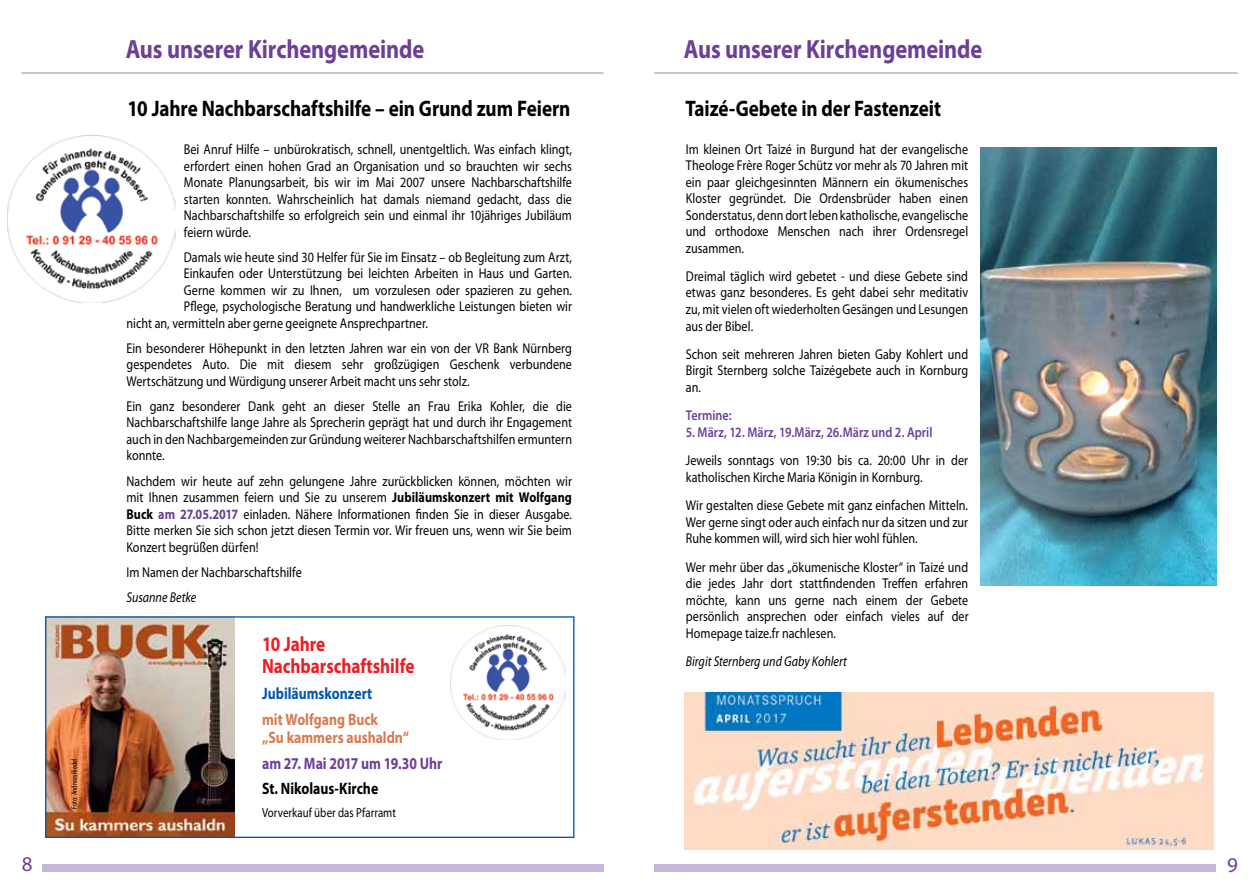
<style>
.page{position:relative;width:1259px;height:893px;background:#fff}
.page>*{position:absolute;margin:0;border:0;box-sizing:border-box;transform-origin:0 0}
.t1{font:700 26.4px "Myriad Pro";letter-spacing:-.005em;color:#6c3f98;scale:.85 1}
.t2{font:700 22.5px "Myriad Pro";letter-spacing:-.005em;color:#000;scale:.85 1}
.t3{font:21px "Myriad Pro";color:#6c3f98}
.t4{font:700 20.7px/22px "Myriad Pro";letter-spacing:-.005em;color:#ed1d24;scale:.83 1}
.t5{font:700 16.5px/18px "Myriad Pro";color:#d77a50;scale:.83 1}
.t6{font:700 16.5px "Myriad Pro";letter-spacing:-.005em;color:#6c3f98;scale:.83 1}
.t7{font:700 16.5px "Myriad Pro";color:#000;scale:.83 1}
.t8{font:700 16.5px "Myriad Pro";color:#0058a9;scale:.83 1}
.t9{font:14.25px/16.5px "Myriad Pro";letter-spacing:.005em;color:#000;text-align:justify;scale:.85 1}
.t10{font:600 14.25px "Myriad Pro";letter-spacing:.005em;color:#6c3f98;scale:.85 1}
.t11{font:italic 14.25px "Myriad Pro";color:#000;scale:.85 1}
.t12{font:13.05px "Myriad Pro";letter-spacing:.005em;color:#000;scale:.83 1}
.t13{font:8.25px "Myriad Pro";letter-spacing:.015em;color:#000;scale:.7 1}
.s1{font-weight:700}
.s2{font-weight:700;color:#6c3f98}
</style>
<div class="page">
<div style="left:42px;top:864px;width:562px;height:8px;background:#c5b7da"></div>
<hr style="left:21px;top:73px;width:582px;height:1px;background:#939598">
<div style="left:654px;top:864px;width:561px;height:8px;background:#c5b7da"></div>
<hr style="left:654px;top:73px;width:583px;height:1px;background:#939598">
<img style="left:8px;top:135px;width:167px;height:167px">
<img style="left:981px;top:148px;width:235px;height:438px">
<img style="left:685px;top:693px;width:528px;height:156px">
<img style="left:450px;top:625px;width:115px;height:115px">
<img style="left:47px;top:618px;width:187px;height:218px">
<div style="left:45px;top:616px;width:529px;height:222px;border:1px solid #0058a9"></div>
<p class="t13" style="left:69px;top:809px;width:74px;rotate:-90deg">Foto: Andreas Riedel</p>
<h1 class="t1" style="left:126px;top:32px;width:353px">Aus unserer Kirchengemeinde</h1>
<h1 class="t1" style="left:684px;top:32px;width:353px">Aus unserer Kirchengemeinde</h1>
<h2 class="t2" style="left:128px;top:93px;width:522px">10 Jahre Nachbarschaftshilfe – ein Grund zum Feiern</h2>
<h2 class="t2" style="left:685px;top:93px;width:302px">Taizé-Gebete in der Fastenzeit</h2>
<p class="t9" style="left:686px;top:140px;width:334px">Im kleinen Ort Taizé in Burgund hat der evangelische Theologe Frère Roger Schütz vor mehr als 70 Jahren mit ein paar gleichgesinnten Männern ein ökumenisches Kloster gegründet. Die Ordensbrüder haben einen Sonderstatus, denn dort leben katholische, evangelische und orthodoxe Menschen nach ihrer Ordensregel zusammen.</p>
<p class="t9" style="left:686px;top:268px;width:334px">Dreimal täglich wird gebetet - und diese Gebete sind etwas ganz besonderes. Es geht dabei sehr meditativ zu, mit vielen oft wiederholten Gesängen und Lesungen aus der Bibel.</p>
<p class="t9" style="left:686px;top:346px;width:334px">Schon seit mehreren Jahren bieten Gaby Kohlert und Birgit Sternberg solche Taizégebete auch in Kornburg an.</p>
<p class="t10" style="left:686px;top:406px;width:55px">Termine:</p>
<p class="t10" style="left:686px;top:423px;width:292px">5. März, 12. März, 19.März, 26.März und 2. April</p>
<p class="t9" style="left:686px;top:452px;width:334px">Jeweils sonntags von 19:30 bis ca. 20:00 Uhr in der katholischen Kirche Maria Königin in Kornburg.</p>
<p class="t9" style="left:686px;top:497px;width:334px">Wir gestalten diese Gebete mit ganz einfachen Mitteln.<br>Wer gerne singt oder auch einfach nur da sitzen und zur Ruhe kommen will, wird sich hier wohl fühlen.</p>
<p class="t9" style="left:686px;top:558px;width:334px">Wer mehr über das „ökumenische Kloster“ in Taizé und die jedes Jahr dort stattfindenden Treffen erfahren möchte, kann uns gerne nach einem der Gebete persönlich ansprechen oder einfach vieles auf der Homepage taize.fr nachlesen.</p>
<p class="t11" style="left:686px;top:652px;width:191px">Birgit Sternberg und Gaby Kohlert</p>
<p class="t9" style="left:184px;top:141px;width:458px">Bei Anruf Hilfe – unbürokratisch, schnell, unentgeltlich. Was einfach klingt, erfordert einen hohen Grad an Organisation und so brauchten wir sechs Monate Planungsarbeit, bis wir im Mai 2007 unsere Nachbarschaftshilfe starten konnten. Wahrscheinlich hat damals niemand gedacht, dass die Nachbarschaftshilfe so erfolgreich sein und einmal ihr 10jähriges Jubiläum feiern würde.</p>
<p class="t9" style="left:184px;top:249px;width:458px">Damals wie heute sind 30 Helfer für Sie im Einsatz – ob Begleitung zum Arzt,</p>
<p class="t9" style="left:184px;top:265px;width:458px">Einkaufen oder Unterstützung bei leichten Arbeiten in Haus und Garten.</p>
<p class="t9" style="left:184px;top:282px;width:458px">Gerne kommen wir zu Ihnen, um vorzulesen oder spazieren zu gehen.</p>
<p class="t9" style="left:184px;top:298px;width:458px">Pflege, psychologische Beratung und handwerkliche Leistungen bieten wir</p>
<p class="t9" style="left:126px;top:315px;width:356px">nicht an, vermitteln aber gerne geeignete Ansprechpartner.</p>
<p class="t9" style="left:126px;top:340px;width:525px">Ein besonderer Höhepunkt in den letzten Jahren war ein von der VR Bank Nürnberg gespendetes Auto. Die mit diesem sehr großzügigen Geschenk verbundene Wertschätzung und Würdigung unserer Arbeit macht uns sehr stolz.</p>
<p class="t9" style="left:126px;top:398px;width:525px">Ein ganz besonderer Dank geht an dieser Stelle an Frau Erika Kohler, die die Nachbarschaftshilfe lange Jahre als Sprecherin geprägt hat und durch ihr Engagement auch in den Nachbargemeinden zur Gründung weiterer Nachbarschaftshilfen ermuntern konnte.</p>
<p class="t9" style="left:126px;top:472px;width:525px">Nachdem wir heute auf zehn gelungene Jahre zurückblicken können, möchten wir mit Ihnen zusammen feiern und Sie zu unserem <span class="s1">Jubiläumskonzert mit Wolfgang Buck</span> <span class="s2">am 27.05.2017</span> einladen. Nähere Informationen finden Sie in dieser Ausgabe.<br>Bitte merken Sie sich schon jetzt diesen Termin vor. Wir freuen uns, wenn wir Sie beim Konzert begrüßen dürfen!</p>
<p class="t9" style="left:126px;top:563px;width:208px">Im Namen der Nachbarschaftshilfe</p>
<p class="t11" style="left:126px;top:588px;width:84px">Susanne Betke</p>
<h3 class="t4" style="left:262px;top:633px;width:185px">10 Jahre<br>Nachbarschaftshilfe</h3>
<p class="t8" style="left:262px;top:683px;width:134px">Jubiläumskonzert</p>
<p class="t5" style="left:262px;top:710px;width:179px">mit Wolfgang Buck<br>„Su kammers aushaldn“</p>
<p class="t6" style="left:262px;top:752px;width:219px">am 27. Mai 2017 um 19.30 Uhr</p>
<p class="t7" style="left:262px;top:778px;width:141px">St. Nikolaus-Kirche</p>
<p class="t12" style="left:262px;top:805px;width:163px">Vorverkauf über das Pfarramt</p>
<h3 class="t3" style="left:22px;top:851px;width:12px">8</h3>
<h3 class="t3" style="left:1227px;top:852px;width:12px">9</h3>
</div>
